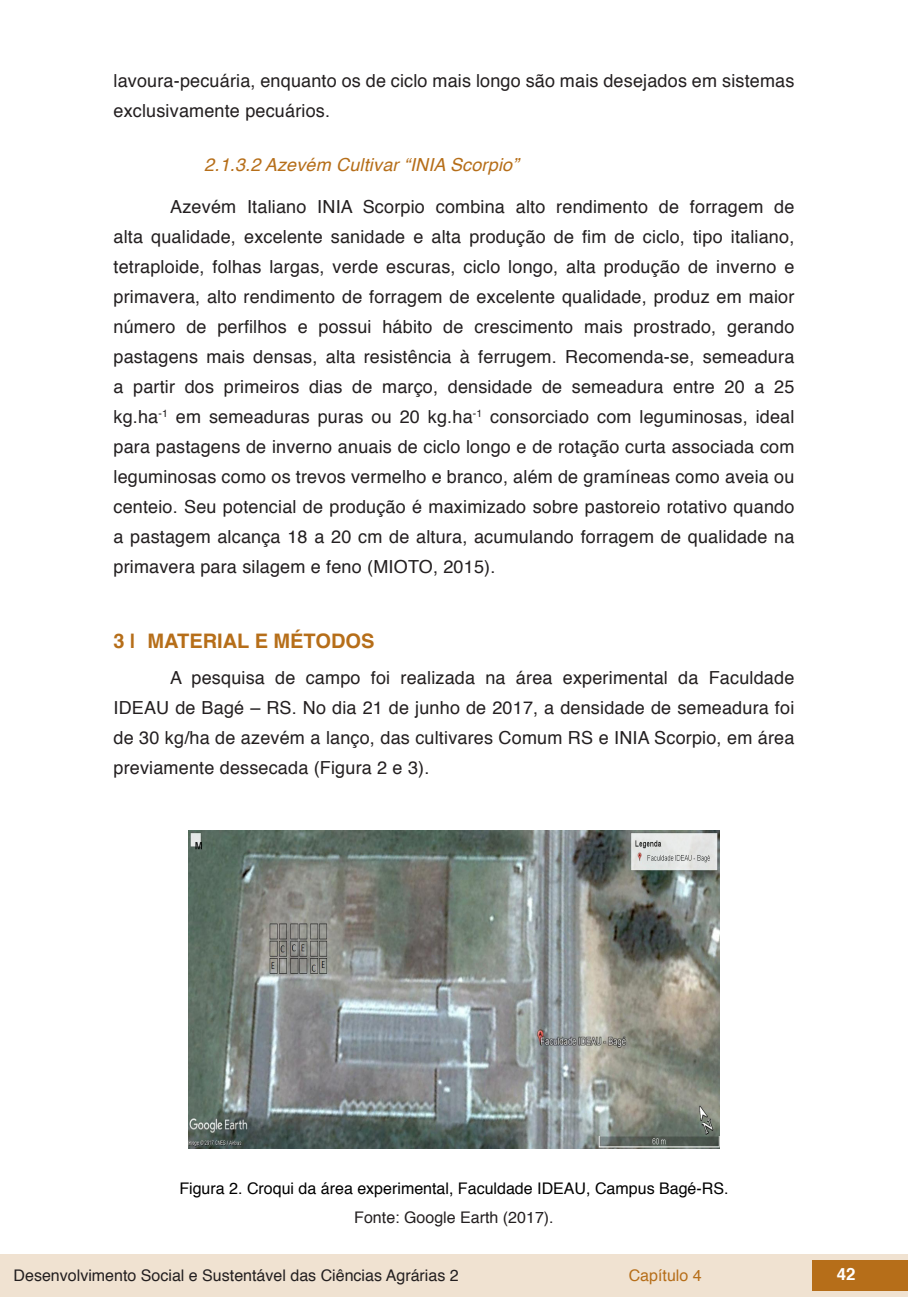
<style>
.page{position:relative;width:908px;height:1304px;background:#fff}
.page>*{position:absolute;margin:0;border:0;box-sizing:border-box;transform-origin:0 0}
.t1{font:700 20px "Helvetica";color:#b66e19}
.txt{font:18px/30px "Helvetica";letter-spacing:.01em;color:#231f20;text-align:justify}
.tit_4{font:italic 18px "Helvetica";letter-spacing:.01em;color:#b66e19}
.t2{font:700 16.8px "Helvetica";color:#fff}
.fonte_tab_gra_imag{font:16px "Helvetica";color:#231f20}
.info_tab_graf_imag{font:16px "Helvetica";color:#000}
.t3{font:16px "Helvetica";color:#b66e19}
</style>
<div class="page">
<div style="left:0;top:1254px;width:906px;height:43px;background:#f0e2d1"></div>
<div style="left:812px;top:1261px;width:95px;height:30px;background:#b66e19"></div>
<img style="left:188px;top:830px;width:531px;height:319px">
<p class="txt" style="left:113px;top:66px;width:682px">lavoura-pecuária, enquanto os de ciclo mais longo são mais desejados em sistemas exclusivamente pecuários.</p>
<p class="tit_4" style="left:204px;top:151px;width:315px">2.1.3.2 Azevém Cultivar “INIA Scorpio”</p>
<p class="txt" style="left:113px;top:192px;width:682px;text-indent:57px">Azevém Italiano INIA Scorpio combina alto rendimento de forragem de alta qualidade, excelente sanidade e alta produção de fim de ciclo, tipo italiano, tetraploide, folhas largas, verde escuras, ciclo longo, alta produção de inverno e primavera, alto rendimento de forragem de excelente qualidade, produz em maior número de perfilhos e possui hábito de crescimento mais prostrado, gerando pastagens mais densas, alta resistência à ferrugem. Recomenda-se, semeadura a partir dos primeiros dias de março, densidade de semeadura entre 20 a 25 kg.ha<sup>-1</sup> em semeaduras puras ou 20 kg.ha<sup>-1</sup> consorciado com leguminosas, ideal para pastagens de inverno anuais de ciclo longo e de rotação curta associada com leguminosas como os trevos vermelho e branco, além de gramíneas como aveia ou centeio. Seu potencial de produção é maximizado sobre pastoreio rotativo quando a pastagem alcança 18 a 20 cm de altura, acumulando forragem de qualidade na primavera para silagem e feno (MIOTO, 2015).</p>
<p class="t1" style="left:113px;top:625px;width:262px">3 | MATERIAL E MÉTODOS</p>
<p class="txt" style="left:113px;top:663px;width:682px;text-indent:57px">A pesquisa de campo foi realizada na área experimental da Faculdade IDEAU de Bagé – RS. No dia 21 de junho de 2017, a densidade de semeadura foi de 30 kg/ha de azevém a lanço, das cultivares Comum RS e INIA Scorpio, em área previamente dessecada (Figura 2 e 3).</p>
<p class="info_tab_graf_imag" style="left:179px;top:1176px;width:550px">Figura 2. Croqui da área experimental, Faculdade IDEAU, Campus Bagé-RS.</p>
<p class="fonte_tab_gra_imag" style="left:354px;top:1205px;width:201px">Fonte: Google Earth (2017).</p>
<p class="fonte_tab_gra_imag" style="left:14px;top:1263px;width:446px">Desenvolvimento Social e Sustentável das Ciências Agrárias 2</p>
<p class="t3" style="left:628px;top:1263px;width:74px">Capítulo 4</p>
<p class="t2" style="left:836px;top:1261px;width:20px">42</p>
</div>
